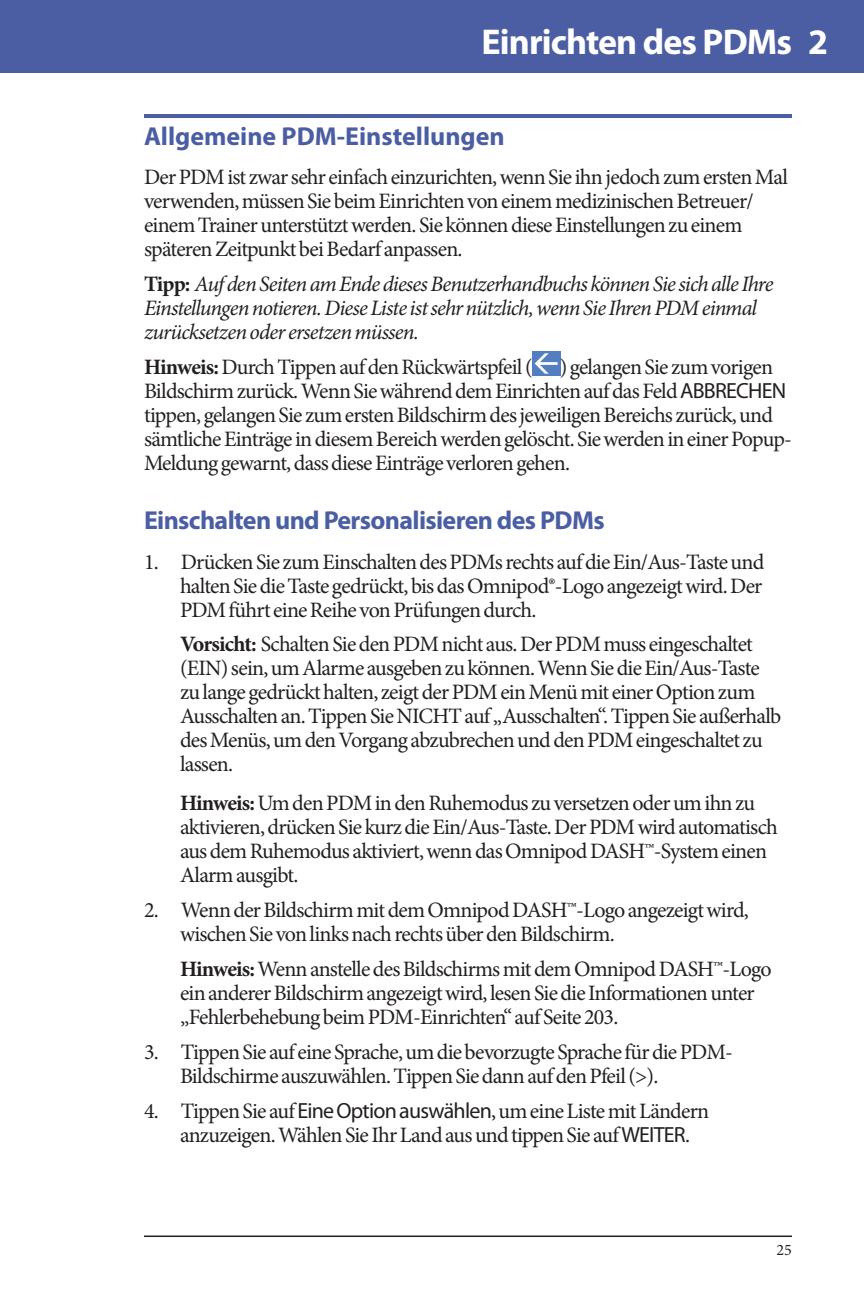
<style>
.page{position:relative;width:864px;height:1296px;background:#fff}
.page>*{position:absolute;margin:0;border:0;box-sizing:border-box;transform-origin:0 0}
.t1{font:700 36px "Myriad Pro";letter-spacing:-.025em;color:#fff}
.Head2{font:700 26px "Myriad Pro";letter-spacing:-.025em;color:#4b5ea3}
.Head1{font:700 26px "Myriad Pro";color:#4b5ea3}
.BodyText{font:22px/24px "Minion Pro";letter-spacing:-.035em;color:#231f20}
.t2{font:italic 22px/24px "Minion Pro";letter-spacing:-.04em;color:#231f20}
.t3{font:16px "Minion Pro";color:#231f20}
.s1{font-weight:700;font-style:normal}
.s2{font-weight:700}
.s3{font-family:"Myriad Pro"}
</style>
<div class="page">
<div style="left:19px;top:0;width:845px;height:73px;background:#4b5ea3"></div>
<hr style="left:144px;top:1236px;width:648px;height:1px;background:#231f20">
<svg style="left:0;top:0;width:19px;height:73px"></svg>
<hr style="left:144px;top:114px;width:648px;height:4px;background:#4b5ea3">
<div style="left:532px;top:351px;width:28px;height:25px;background:#537fc0"></div>
<svg style="left:535px;top:353px;width:23px;height:21px"></svg>
<h1 class="t1" style="left:482px;top:18px;width:348px">Einrichten des PDMs 2</h1>
<p class="Head1" style="left:144px;top:119px;width:362px">Allgemeine PDM-Einstellungen</p>
<p class="BodyText" style="left:144px;top:165px;width:646px">Der PDM ist zwar sehr einfach einzurichten, wenn Sie ihn jedoch zum ersten Mal verwenden, müssen Sie beim Einrichten von einem medizinischen Betreuer/ einem Trainer unterstützt werden. Sie können diese Einstellungen zu einem späteren Zeitpunkt bei Bedarf anpassen.</p>
<p class="t2" style="left:144px;top:272px;width:631px"><span class="s1">Tipp:</span> Auf den Seiten am Ende dieses Benutzerhandbuchs können Sie sich alle Ihre<br>Einstellungen notieren. Diese Liste ist sehr nützlich, wenn Sie Ihren PDM einmal zurücksetzen oder ersetzen müssen.</p>
<p class="BodyText" style="left:144px;top:355px;width:649px"><span class="s2">Hinweis:</span> Durch Tippen auf den Rückwärtspfeil ( ) gelangen Sie zum vorigen Bildschirm zurück. Wenn Sie während dem Einrichten auf das Feld <span class="s3">ABBRECHEN </span>tippen, gelangen Sie zum ersten Bildschirm des jeweiligen Bereichs zurück, und sämtliche Einträge in diesem Bereich werden gelöscht. Sie werden in einer Popup-Meldung gewarnt, dass diese Einträge verloren gehen.</p>
<p class="Head2" style="left:144px;top:504px;width:462px">Einschalten und Personalisieren des PDMs</p>
<p class="BodyText" style="left:180px;top:550px;width:586px;text-align:justify;text-indent:-36px">1. Drücken Sie zum Einschalten des PDMs rechts auf die Ein/Aus-Taste und halten Sie die Taste gedrückt, bis das Omnipod®-Logo angezeigt wird. Der PDM führt eine Reihe von Prüfungen durch.</p>
<p class="BodyText" style="left:180px;top:632px;width:603px"><span class="s2">Vorsicht:</span> Schalten Sie den PDM nicht aus. Der PDM muss eingeschaltet (EIN) sein, um Alarme ausgeben zu können. Wenn Sie die Ein/Aus-Taste zu lange gedrückt halten, zeigt der PDM ein Menü mit einer Option zum Ausschalten an. Tippen Sie NICHT auf „Ausschalten“. Tippen Sie außerhalb des Menüs, um den Vorgang abzubrechen und den PDM eingeschaltet zu lassen.</p>
<p class="BodyText" style="left:180px;top:792px;width:599px"><span class="s2">Hinweis:</span> Um den PDM in den Ruhemodus zu versetzen oder um ihn zu aktivieren, drücken Sie kurz die Ein/Aus-Taste. Der PDM wird automatisch aus dem Ruhemodus aktiviert, wenn das Omnipod DASH™-System einen Alarm ausgibt.</p>
<p class="BodyText" style="left:180px;top:899px;width:570px;text-indent:-36px">2. Wenn der Bildschirm mit dem Omnipod DASH™-Logo angezeigt wird, wischen Sie von links nach rechts über den Bildschirm.</p>
<p class="BodyText" style="left:180px;top:957px;width:593px"><span class="s2">Hinweis:</span> Wenn anstelle des Bildschirms mit dem Omnipod DASH™-Logo ein anderer Bildschirm angezeigt wird, lesen Sie die Informationen unter „Fehlerbehebung beim PDM-Einrichten“ auf Seite 203.</p>
<p class="BodyText" style="left:180px;top:1040px;width:555px;text-indent:-36px">3. Tippen Sie auf eine Sprache, um die bevorzugte Sprache für die PDM-<br>Bildschirme auszuwählen. Tippen Sie dann auf den Pfeil (&gt;).</p>
<p class="BodyText" style="left:180px;top:1099px;width:531px;text-indent:-36px">4. Tippen Sie auf <span class="s3">Eine Option auswählen</span>, um eine Liste mit Ländern anzuzeigen. Wählen Sie Ihr Land aus und tippen Sie auf <span class="s3">WEITER</span>.</p>
<p class="t3" style="left:777px;top:1239px;width:17px">25</p>
</div>
